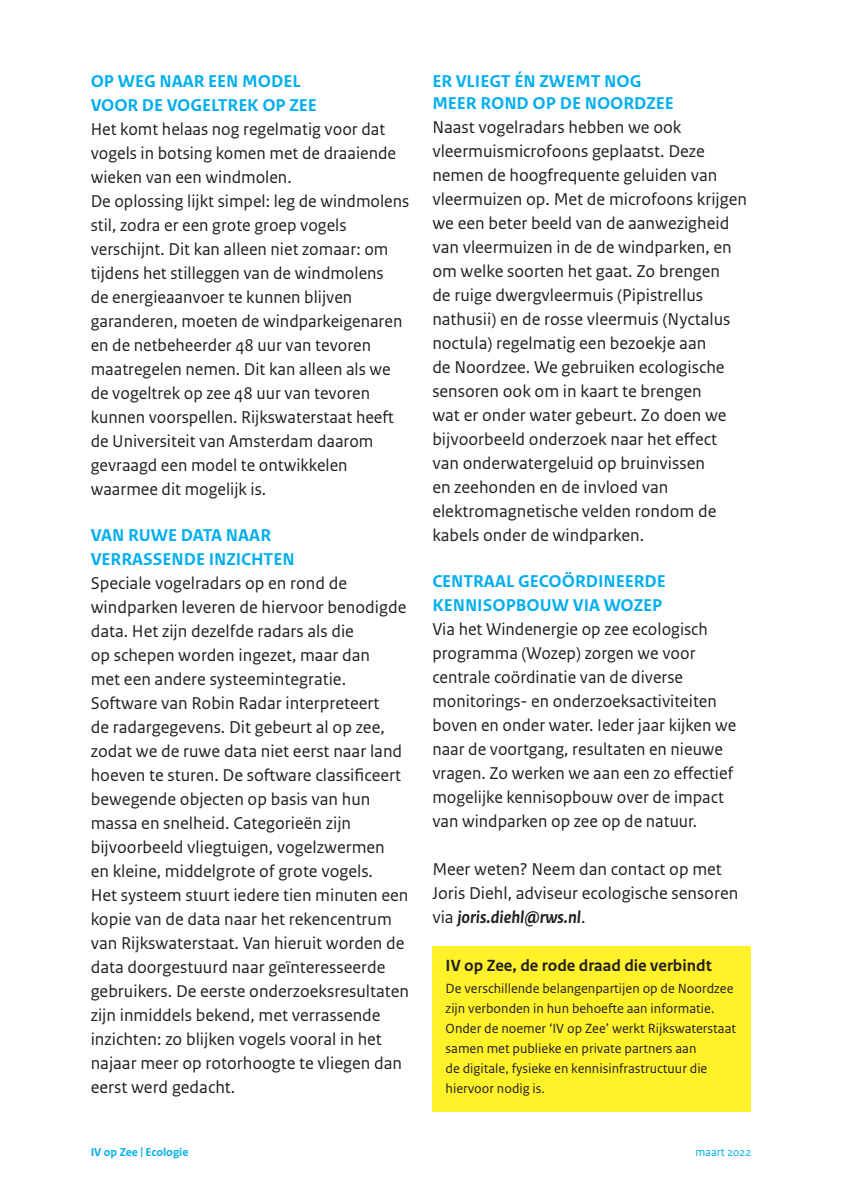
<style>
.page{position:relative;width:842px;height:1191px;background:#fff}
.page>*{position:absolute;margin:0;border:0;box-sizing:border-box;transform-origin:0 0}
.t1{font:18px/24px "Rijksoverheid Sans Text";color:#231f20}
.t2{font:700 18px/24px "Rijksoverheid Sans Text";color:#00aeef}
.t3{font:700 17px "Rijksoverheid Sans Text";color:#231f20}
.t4{font:14px/20px "Rijksoverheid Sans Text";color:#231f20}
.t5{font:700 12px "Rijksoverheid Sans Text";color:#00aeef}
.t6{font:12px "Rijksoverheid Sans Text";color:#00aeef}
.s1{font-weight:700;font-style:italic}
</style>
<div class="page">
<div style="left:433px;top:946px;width:318px;height:165px;background:#fff229"></div>
<p class="t2" style="left:91px;top:69px;width:228px">OP WEG NAAR EEN MODEL<br>VOOR DE VOGELTREK OP ZEE</p>
<p class="t1" style="left:91px;top:117px;width:320px">Het komt helaas nog regelmatig voor dat vogels in botsing komen met de draaiende wieken van een windmolen.<br>De oplossing lijkt simpel: leg de windmolens stil, zodra er een grote groep vogels verschijnt. Dit kan alleen niet zomaar: om tijdens het stilleggen van de windmolens<br>de energieaanvoer te kunnen blijven garanderen, moeten de windparkeigenaren en de netbeheerder 48 uur van tevoren maatregelen nemen. Dit kan alleen als we de vogeltrek op zee 48 uur van tevoren kunnen voorspellen. Rijkswaterstaat heeft de Universiteit van Amsterdam daarom gevraagd een model te ontwikkelen waarmee dit mogelijk is.</p>
<p class="t2" style="left:91px;top:523px;width:206px">VAN RUWE DATA NAAR<br>VERRASSENDE INZICHTEN</p>
<p class="t1" style="left:91px;top:571px;width:320px">Speciale vogelradars op en rond de windparken leveren de hiervoor benodigde data. Het zijn dezelfde radars als die<br>op schepen worden ingezet, maar dan<br>met een andere systeemintegratie.<br>Software van Robin Radar interpreteert<br>de radargegevens. Dit gebeurt al op zee, zodat we de ruwe data niet eerst naar land hoeven te sturen. De software classificeert bewegende objecten op basis van hun massa en snelheid. Categorieën zijn bijvoorbeeld vliegtuigen, vogelzwermen<br>en kleine, middelgrote of grote vogels.<br>Het systeem stuurt iedere tien minuten een kopie van de data naar het rekencentrum van Rijkswaterstaat. Van hieruit worden de data doorgestuurd naar geïnteresseerde gebruikers. De eerste onderzoeksresultaten zijn inmiddels bekend, met verrassende inzichten: zo blijken vogels vooral in het najaar meer op rotorhoogte te vliegen dan eerst werd gedacht.</p>
<p class="t2" style="left:432px;top:70px;width:243px;line-height:22px">ER VLIEGT ÉN ZWEMT NOG<br>MEER ROND OP DE NOORDZEE</p>
<p class="t1" style="left:432px;top:115px;width:316px">Naast vogelradars hebben we ook vleermuismicrofoons geplaatst. Deze nemen de hoogfrequente geluiden van vleermuizen op. Met de microfoons krijgen we een beter beeld van de aanwezigheid van vleermuizen in de de windparken, en om welke soorten het gaat. Zo brengen<br>de ruige dwergvleermuis (Pipistrellus nathusii) en de rosse vleermuis (Nyctalus noctula) regelmatig een bezoekje aan<br>de Noordzee. We gebruiken ecologische sensoren ook om in kaart te brengen<br>wat er onder water gebeurt. Zo doen we bijvoorbeeld onderzoek naar het effect van onderwatergeluid op bruinvissen<br>en zeehonden en de invloed van elektromagnetische velden rondom de kabels onder de windparken.</p>
<p class="t2" style="left:432px;top:569px;width:235px">CENTRAAL GECOÖRDINEERDE<br>KENNISOPBOUW VIA WOZEP</p>
<p class="t1" style="left:432px;top:617px;width:305px">Via het Windenergie op zee ecologisch programma (Wozep) zorgen we voor centrale coördinatie van de diverse monitorings- en onderzoeksactiviteiten boven en onder water. Ieder jaar kijken we naar de voortgang, resultaten en nieuwe vragen. Zo werken we aan een zo effectief mogelijke kennisopbouw over de impact van windparken op zee op de natuur.</p>
<p class="t1" style="left:432px;top:857px;width:307px">Meer weten? Neem dan contact op met<br>Joris Diehl, adviseur ecologische sensoren via <span class="s1">joris.diehl@rws.nl</span>.</p>
<p class="t3" style="left:446px;top:955px;width:268px">IV op Zee, de rode draad die verbindt</p>
<p class="t4" style="left:446px;top:978px;width:292px">De verschillende belangenpartijen op de Noordzee zijn verbonden in hun behoefte aan informatie.<br>Onder de noemer ‘IV op Zee’ werkt Rijkswaterstaat samen met publieke en private partners aan<br>de digitale, fysieke en kennisinfrastructuur die hiervoor nodig is.</p>
<p class="t5" style="left:91px;top:1145px;width:99px">IV op Zee | Ecologie</p>
<p class="t6" style="left:695px;top:1145px;width:57px">maart 2022</p>
</div>
